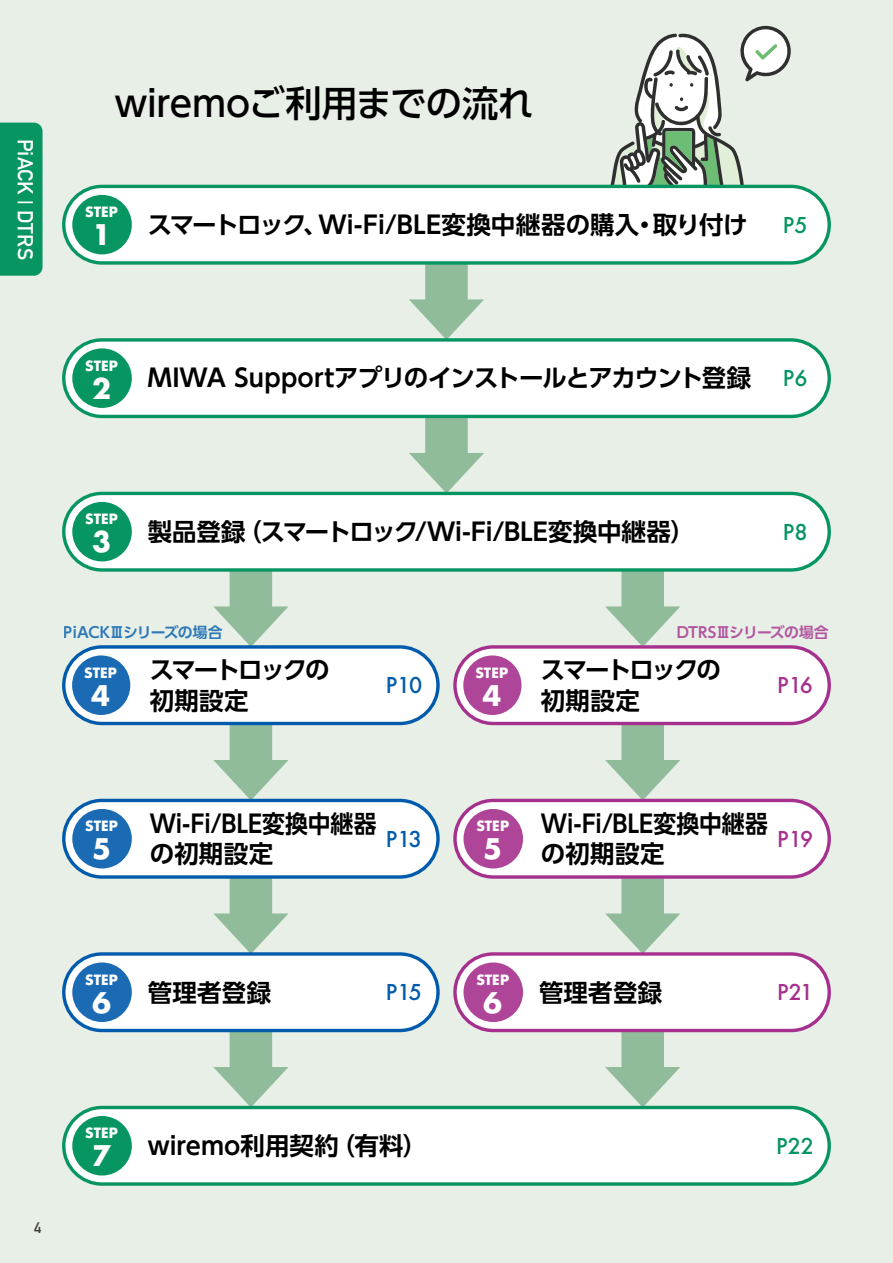
<style>
.page{position:relative;width:893px;height:1263px;background:#e7efe7}
.page>*{position:absolute;margin:0;border:0;box-sizing:border-box;transform-origin:0 0}
.t1{font:500 36.15px "UD Shin Go Pro";letter-spacing:-.005em;color:#000}
.t2{font:700 27.6px "Futura";color:#fff}
.t3{font:700 24.45px "UD Shin Go Pro De";color:#000}
.t4{font:700 24.45px/30.9px "UD Shin Go Pro De";color:#000;scale:.93 1}
.t5{font:700 24.45px "UD Shin Go Pro De";letter-spacing:-.04em;color:#000}
.t6{font:700 24.45px/30.9px "UD Shin Go Pro De";letter-spacing:-.08em;color:#000}
.t7{font:700 21.3px "DIN Alternate";letter-spacing:.015em;color:#fff}
.t8{font:500 21.3px "Futura";color:#079562}
.t9{font:500 21.3px "Futura";letter-spacing:-.04em;color:#a5308d}
.t10{font:500 21.3px "Futura";letter-spacing:-.03em;color:#005bac}
.t11{font:700 14.85px "UD Shin Go Pro De";letter-spacing:-.025em;color:#005bac}
.t12{font:700 14.85px "UD Shin Go Pro De";letter-spacing:-.045em;color:#a5308d}
.t13{font:700 14.85px "DIN Alternate";color:#3e3a39}
.t14{font:700 13.8px "Futura";letter-spacing:.005em;color:#fff}
</style>
<div class="page">
<div style="left:0;top:123px;width:43px;height:153px;background:#079562"></div>
<div style="left:425px;top:263px;width:43px;height:51px;background:#91bc9b"></div>
<svg style="left:409px;top:299px;width:75px;height:39px"></svg>
<div style="left:425px;top:416px;width:43px;height:51px;background:#91bc9b"></div>
<svg style="left:409px;top:453px;width:75px;height:39px"></svg>
<div style="left:230px;top:570px;width:42px;height:51px;background:#91bc9b"></div>
<svg style="left:213px;top:606px;width:75px;height:39px"></svg>
<div style="left:621px;top:570px;width:43px;height:51px;background:#91bc9b"></div>
<svg style="left:605px;top:606px;width:75px;height:39px"></svg>
<div style="left:230px;top:723px;width:42px;height:51px;background:#91bc9b"></div>
<svg style="left:213px;top:760px;width:75px;height:39px"></svg>
<div style="left:621px;top:723px;width:43px;height:51px;background:#91bc9b"></div>
<svg style="left:605px;top:760px;width:75px;height:39px"></svg>
<div style="left:230px;top:877px;width:42px;height:51px;background:#91bc9b"></div>
<svg style="left:213px;top:913px;width:75px;height:39px"></svg>
<div style="left:230px;top:1030px;width:42px;height:51px;background:#91bc9b"></div>
<svg style="left:213px;top:1067px;width:75px;height:39px"></svg>
<div style="left:621px;top:877px;width:43px;height:51px;background:#91bc9b"></div>
<svg style="left:605px;top:913px;width:75px;height:39px"></svg>
<div style="left:621px;top:1030px;width:43px;height:51px;background:#91bc9b"></div>
<svg style="left:605px;top:1067px;width:75px;height:39px"></svg>
<div style="left:64px;top:954px;width:374px;height:76px;background:#fff;border-radius:38px"></div>
<div style="left:62px;top:952px;width:378px;height:80px;border:3px solid #005bac;border-radius:38px"></div>
<div style="left:72px;top:962px;width:60px;height:60px;background:#1a6bb4;border-radius:50%"></div>
<div style="left:455px;top:954px;width:374px;height:76px;background:#fff;border-radius:38px"></div>
<div style="left:453px;top:952px;width:378px;height:80px;border:3px solid #a5308d;border-radius:38px"></div>
<div style="left:463px;top:962px;width:60px;height:60px;background:#ae4598;border-radius:50%"></div>
<div style="left:64px;top:1107px;width:765px;height:77px;background:#fff;border-radius:38px"></div>
<div style="left:62px;top:1106px;width:769px;height:80px;border:3px solid #079562;border-radius:38px"></div>
<div style="left:72px;top:1116px;width:60px;height:59px;background:#079562;border-radius:50%"></div>
<div style="left:64px;top:800px;width:374px;height:77px;background:#fff;border-radius:38px"></div>
<div style="left:62px;top:799px;width:378px;height:80px;border:3px solid #005bac;border-radius:38px"></div>
<div style="left:72px;top:809px;width:60px;height:59px;background:#1a6bb4;border-radius:50%"></div>
<div style="left:455px;top:800px;width:374px;height:77px;background:#fff;border-radius:38px"></div>
<div style="left:453px;top:799px;width:378px;height:80px;border:3px solid #a5308d;border-radius:38px"></div>
<div style="left:463px;top:809px;width:60px;height:59px;background:#ae4598;border-radius:50%"></div>
<div style="left:64px;top:647px;width:374px;height:76px;background:#fff;border-radius:38px"></div>
<div style="left:62px;top:645px;width:378px;height:80px;border:3px solid #005bac;border-radius:38px"></div>
<div style="left:72px;top:655px;width:58px;height:60px;background:#1a6bb4;border-radius:50%"></div>
<div style="left:455px;top:647px;width:374px;height:76px;background:#fff;border-radius:38px"></div>
<div style="left:453px;top:645px;width:378px;height:80px;border:3px solid #a5308d;border-radius:38px"></div>
<div style="left:463px;top:655px;width:58px;height:60px;background:#ae4598;border-radius:50%"></div>
<div style="left:64px;top:493px;width:765px;height:77px;background:#fff;border-radius:38px"></div>
<div style="left:62px;top:492px;width:769px;height:80px;border:3px solid #079562;border-radius:38px"></div>
<div style="left:72px;top:502px;width:60px;height:59px;background:#079562;border-radius:50%"></div>
<div style="left:64px;top:340px;width:765px;height:76px;background:#fff;border-radius:38px"></div>
<div style="left:62px;top:338px;width:769px;height:80px;border:3px solid #079562;border-radius:38px"></div>
<div style="left:72px;top:348px;width:60px;height:60px;background:#079562;border-radius:50%"></div>
<svg style="left:610px;top:26px;width:183px;height:159px"></svg>
<div style="left:64px;top:186px;width:765px;height:77px;background:#fff;border-radius:38px"></div>
<div style="left:62px;top:185px;width:769px;height:80px;border:3px solid #079562;border-radius:38px"></div>
<div style="left:72px;top:195px;width:60px;height:59px;background:#079562;border-radius:50%"></div>
<p class="t7" style="left:42px;top:139px;width:123px;rotate:90deg">PiACK | DTRS</p>
<h1 class="t1" style="left:115px;top:74px;width:420px">wiremoご利用までの流れ</h1>
<p class="t14" style="left:85px;top:202px;width:34px">STEP</p>
<p class="t2" style="left:92px;top:216px;width:20px">1</p>
<p class="t8" style="left:783px;top:210px;width:26px">P5</p>
<p class="t3" style="left:148px;top:205px;width:601px">スマートロック、Wi-Fi/BLE変換中継器の購入・取り付け</p>
<p class="t14" style="left:85px;top:356px;width:34px">STEP</p>
<p class="t2" style="left:92px;top:369px;width:20px">2</p>
<p class="t5" style="left:148px;top:358px;width:605px">MIWA Supportアプリのインストールとアカウント登録</p>
<p class="t8" style="left:783px;top:364px;width:26px">P6</p>
<p class="t14" style="left:85px;top:509px;width:34px">STEP</p>
<p class="t2" style="left:92px;top:523px;width:20px">3</p>
<p class="t3" style="left:148px;top:512px;width:549px">製品登録（スマートロック/Wi-Fi/BLE変換中継器）</p>
<p class="t8" style="left:783px;top:517px;width:26px">P8</p>
<p class="t11" style="left:64px;top:620px;width:160px">PiACKⅢシリーズの場合</p>
<p class="t12" style="left:676px;top:620px;width:154px">DTRSⅢシリーズの場合</p>
<p class="t14" style="left:84px;top:663px;width:34px">STEP</p>
<p class="t2" style="left:91px;top:676px;width:20px">4</p>
<p class="t6" style="left:150px;top:654px;width:181px">スマートロックの初期設定</p>
<p class="t10" style="left:386px;top:671px;width:38px">P10</p>
<p class="t14" style="left:85px;top:816px;width:34px">STEP</p>
<p class="t2" style="left:92px;top:830px;width:21px">5</p>
<p class="t4" style="left:150px;top:807px;width:245px">Wi-Fi/BLE変換中継器の初期設定</p>
<p class="t10" style="left:386px;top:824px;width:38px">P13</p>
<p class="t14" style="left:475px;top:663px;width:34px">STEP</p>
<p class="t2" style="left:482px;top:676px;width:20px">4</p>
<p class="t6" style="left:541px;top:654px;width:181px">スマートロックの初期設定</p>
<p class="t9" style="left:777px;top:671px;width:37px">P16</p>
<p class="t14" style="left:476px;top:816px;width:34px">STEP</p>
<p class="t2" style="left:483px;top:830px;width:21px">5</p>
<p class="t4" style="left:541px;top:807px;width:270px">Wi-Fi/BLE変換中継器　の初期設定</p>
<p class="t9" style="left:777px;top:824px;width:37px">P19</p>
<p class="t14" style="left:85px;top:970px;width:34px">STEP</p>
<p class="t2" style="left:92px;top:983px;width:20px">6</p>
<p class="t3" style="left:539px;top:972px;width:125px">管理者登録</p>
<p class="t14" style="left:476px;top:970px;width:34px">STEP</p>
<p class="t2" style="left:483px;top:983px;width:20px">6</p>
<p class="t3" style="left:148px;top:972px;width:125px">管理者登録</p>
<p class="t10" style="left:386px;top:978px;width:38px">P15</p>
<p class="t9" style="left:777px;top:978px;width:37px">P21</p>
<p class="t13" style="left:34px;top:1217px;width:9px">4</p>
<p class="t14" style="left:85px;top:1123px;width:34px">STEP</p>
<p class="t2" style="left:92px;top:1137px;width:20px">7</p>
<p class="t3" style="left:148px;top:1126px;width:281px">wiremo利用契約（有料）</p>
<p class="t8" style="left:776px;top:1131px;width:39px">P22</p>
</div>
